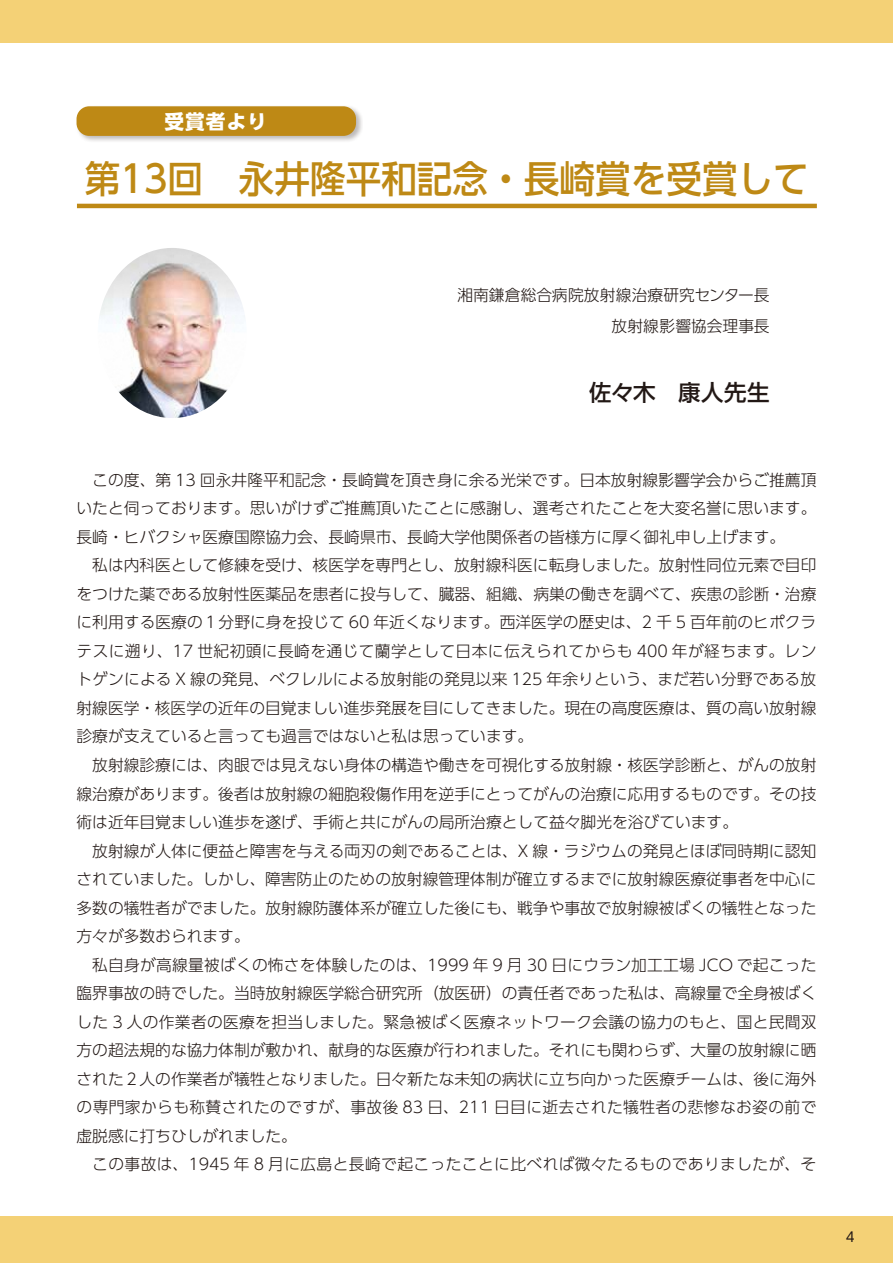
<style>
.page{position:relative;width:893px;height:1263px;background:#fff}
.page>*{position:absolute;margin:0;border:0;box-sizing:border-box;transform-origin:0 0}
.t1{font:500 37.5px "UD Shin Go Pro";color:#be8915;scale:.95 1}
.t2{font:500 22.5px "UD Shin Go Pro";letter-spacing:.02em;color:#221815}
.t3{font:19.65px "UD Shin Go Pro Bold 90 pv RKSJ H";letter-spacing:.05em;color:#fff}
.t4{font:300 15.75px/28.5px "UD Shin Go Pro";color:#221815;text-align:justify}
.t5{font:300 15.75px "UD Shin Go Pro";letter-spacing:.025em;color:#221815}
.t6{font:13.5px "UD Shin Go Pro";color:#221815}
</style>
<div class="page">
<div style="left:0;top:0;width:893px;height:43px;background:#f4d176"></div>
<div style="left:0;top:1216px;width:893px;height:47px;background:#f4d176"></div>
<div style="left:75px;top:105px;width:288px;height:38px;background:#221815;opacity:.3"></div>
<div style="left:77px;top:106px;width:279px;height:30px;background:#be8915;border-radius:13px"></div>
<hr style="left:77px;top:204px;width:740px;height:4px;background:#be8915">
<img style="left:99px;top:248px;width:146px;height:170px">
<p class="t3" style="left:165px;top:105px;width:104px">受賞者より</p>
<h1 class="t1" style="left:85px;top:148px;width:764px">第13回　永井隆平和記念・長崎賞を受賞して</h1>
<p class="t4" style="left:457px;top:279px;width:314px;line-height:31.5px;text-align:right">湘南鎌倉総合病院放射線治療研究センター長放射線影響協会理事長</p>
<h2 class="t2" style="left:589px;top:375px;width:182px">佐々木　康人先生</h2>
<p class="t4" style="left:77px;top:465px;width:741px;text-indent:16px">この度、第 13 回永井隆平和記念・長崎賞を頂き身に余る光栄です。日本放射線影響学会からご推薦頂いたと伺っております。思いがけずご推薦頂いたことに感謝し、選考されたことを大変名誉に思います。長崎・ヒバクシャ医療国際協力会、長崎県市、長崎大学他関係者の皆様方に厚く御礼申し上げます。</p>
<p class="t4" style="left:77px;top:551px;width:741px;text-indent:16px">私は内科医として修練を受け、核医学を専門とし、放射線科医に転身しました。放射性同位元素で目印をつけた薬である放射性医薬品を患者に投与して、臓器、組織、病巣の働きを調べて、疾患の診断・治療に利用する医療の１分野に身を投じて 60 年近くなります。西洋医学の歴史は、2 千 5 百年前のヒポクラテスに遡り、17 世紀初頭に長崎を通じて蘭学として日本に伝えられてからも 400 年が経ちます。レントゲンによる X 線の発見、ベクレルによる放射能の発見以来 125 年余りという、まだ若い分野である放射線医学・核医学の近年の目覚ましい進歩発展を目にしてきました。現在の高度医療は、質の高い放射線診療が支えていると言っても過言ではないと私は思っています。</p>
<p class="t4" style="left:77px;top:750px;width:741px;text-indent:16px">放射線診療には、肉眼では見えない身体の構造や働きを可視化する放射線・核医学診断と、がんの放射線治療があります。後者は放射線の細胞殺傷作用を逆手にとってがんの治療に応用するものです。その技術は近年目覚ましい進歩を遂げ、手術と共にがんの局所治療として益々脚光を浴びています。</p>
<p class="t4" style="left:77px;top:836px;width:741px;text-indent:16px">放射線が人体に便益と障害を与える両刃の剣であることは、X 線・ラジウムの発見とほぼ同時期に認知されていました。しかし、障害防止のための放射線管理体制が確立するまでに放射線医療従事者を中心に多数の犠牲者がでました。放射線防護体系が確立した後にも、戦争や事故で放射線被ばくの犠牲となった方々が多数おられます。</p>
<p class="t4" style="left:77px;top:950px;width:742px;text-indent:16px">私自身が高線量被ばくの怖さを体験したのは、1999 年 9 月 30 日にウラン加工工場 JCO で起こった臨界事故の時でした。当時放射線医学総合研究所（放医研）の責任者であった私は、高線量で全身被ばくした 3 人の作業者の医療を担当しました。緊急被ばく医療ネットワーク会議の協力のもと、国と民間双方の超法規的な協力体制が敷かれ、献身的な医療が行われました。それにも関わらず、大量の放射線に晒された２人の作業者が犠牲となりました。日々新たな未知の病状に立ち向かった医療チームは、後に海外の専門家からも称賛されたのですが、事故後 83 日、211 日目に逝去された犠牲者の悲惨なお姿の前で虚脱感に打ちひしがれました。</p>
<p class="t5" style="left:92px;top:1151px;width:726px">この事故は、1945 年 8 月に広島と長崎で起こったことに比べれば微々たるものでありましたが、そ</p>
<p class="t6" style="left:846px;top:1225px;width:10px">4</p>
</div>
